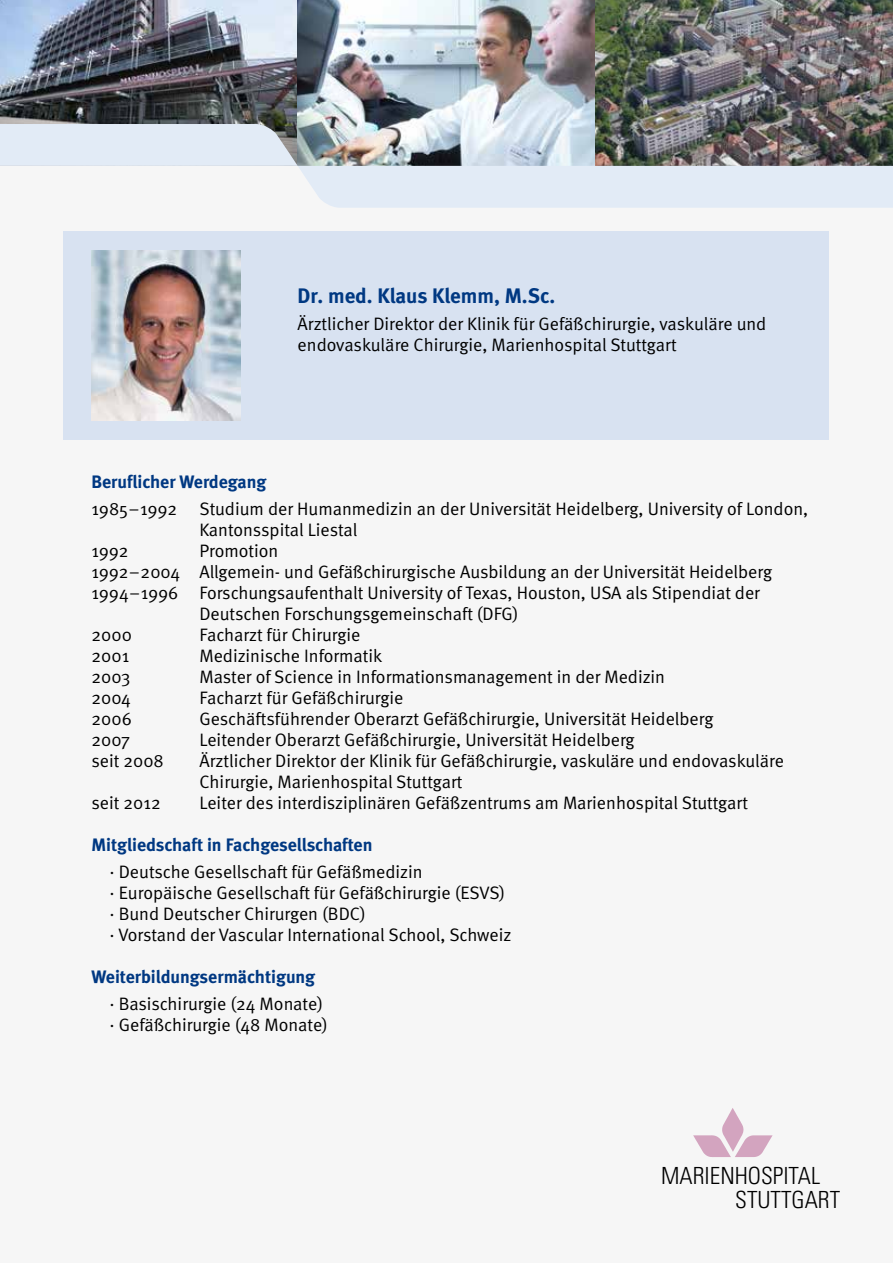
<style>
.page{position:relative;width:893px;height:1263px;background:#fff}
.page>*{position:absolute;margin:0;border:0;box-sizing:border-box;transform-origin:0 0}
.t1{font:300 condensed 23.7px/24.2px "Univers";color:#000}
.t2{font:700 21px "Meta";color:#003882}
.t3{font:18px/21px "Meta Normal";color:#000}
.t4{font:700 18px "Meta";color:#003882}
</style>
<div class="page">
<div style="left:0;top:96px;width:893px;height:1167px;background:#f6f6f6"></div>
<img style="left:0;top:0;width:893px;height:124px">
<div style="left:64px;top:232px;width:765px;height:208px;background:#d8e2f1"></div>
<img style="left:693px;top:1108px;width:79px;height:49px">
<img style="left:91px;top:251px;width:149px;height:170px">
<img style="left:0;top:124px;width:893px;height:84px">
<p class="t2" style="left:298px;top:283px;width:259px">Dr. med. Klaus Klemm, M.Sc.</p>
<p class="t3" style="left:298px;top:313px;width:470px">Ärztlicher Direktor der Klinik für Gefäßchirurgie, vaskuläre und endovaskuläre Chirurgie, Marienhospital Stuttgart</p>
<p class="t4" style="left:91px;top:471px;width:177px">Beruflicher Werdegang</p>
<p class="t3" style="left:91px;top:498px;width:718px">1985–1992 Studium der Humanmedizin an der Universität Heidelberg, University of London,</p>
<p class="t3" style="left:199px;top:519px;width:160px">Kantonsspital Liestal</p>
<p class="t3" style="left:91px;top:540px;width:39px">1992</p>
<p class="t3" style="left:199px;top:540px;width:80px">Promotion</p>
<p class="t3" style="left:91px;top:561px;width:682px">1992–2004 Allgemein- und Gefäßchirurgische Ausbildung an der Universität Heidelberg</p>
<p class="t3" style="left:91px;top:582px;width:670px">1994–1996 Forschungsaufenthalt University of Texas, Houston, USA als Stipendiat der</p>
<p class="t3" style="left:199px;top:603px;width:321px">Deutschen Forschungsgemeinschaft (DFG)</p>
<p class="t3" style="left:91px;top:624px;width:42px">2000</p>
<p class="t3" style="left:199px;top:624px;width:162px">Facharzt für Chirurgie</p>
<p class="t3" style="left:91px;top:645px;width:39px">2001</p>
<p class="t3" style="left:199px;top:645px;width:184px">Medizinische Informatik</p>
<p class="t3" style="left:91px;top:666px;width:40px">2003</p>
<p class="t3" style="left:199px;top:666px;width:467px">Master of Science in Informationsmanagement in der Medizin</p>
<p class="t3" style="left:91px;top:687px;width:41px">2004</p>
<p class="t3" style="left:199px;top:687px;width:205px">Facharzt für Gefäßchirurgie</p>
<p class="t3" style="left:91px;top:708px;width:42px">2006</p>
<p class="t3" style="left:199px;top:708px;width:515px">Geschäftsführender Oberarzt Gefäßchirurgie, Universität Heidelberg</p>
<p class="t3" style="left:91px;top:729px;width:40px">2007</p>
<p class="t3" style="left:199px;top:729px;width:437px">Leitender Oberarzt Gefäßchirurgie, Universität Heidelberg</p>
<p class="t3" style="left:91px;top:750px;width:74px">seit 2008</p>
<p class="t3" style="left:199px;top:750px;width:586px">Ärztlicher Direktor der Klinik für Gefäßchirurgie, vaskuläre und endovaskuläre<br>Chirurgie, Marienhospital Stuttgart</p>
<p class="t3" style="left:91px;top:792px;width:71px">seit 2012</p>
<p class="t3" style="left:199px;top:792px;width:550px">Leiter des interdisziplinären Gefäßzentrums am Marienhospital Stuttgart</p>
<p class="t4" style="left:91px;top:834px;width:282px">Mitgliedschaft in Fachgesellschaften</p>
<p class="t3" style="left:109px;top:861px;width:404px">· Deutsche Gesellschaft für Gefäßmedizin<br>· Europäische Gesellschaft für Gefäßchirurgie (ESVS) · Bund Deutscher Chirurgen (BDC)<br>· Vorstand der Vascular International School, Schweiz</p>
<p class="t4" style="left:91px;top:966px;width:225px">Weiterbildungsermächtigung</p>
<p class="t3" style="left:109px;top:993px;width:220px">· Basischirurgie (24 Monate) · Gefäßchirurgie (48 Monate)</p>
<h1 class="t1" style="left:735px;top:1163px;width:107px;text-indent:-74px">MARIENHOSPITAL<br>STUTTGART</h1>
</div>
